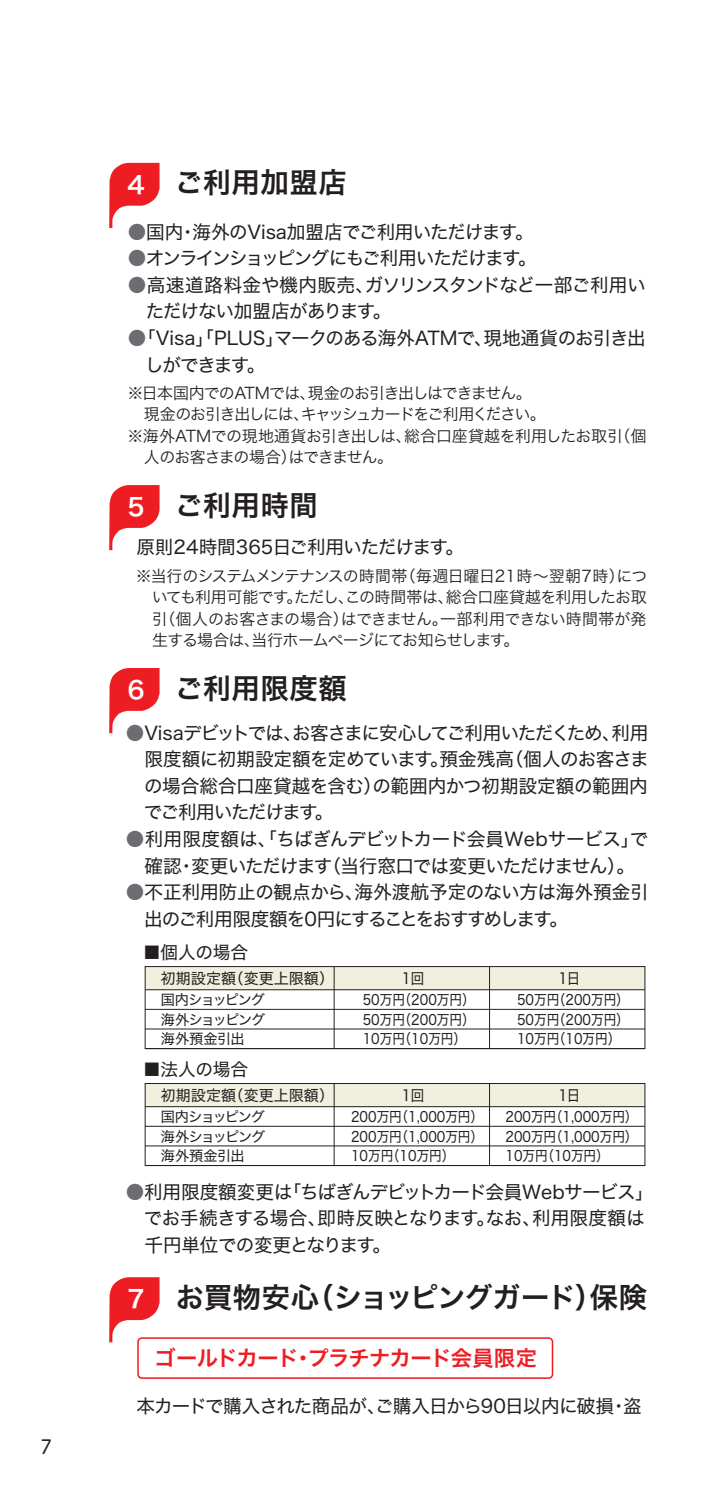
<style>
.page{position:relative;width:709px;height:1489px;background:#fff}
.page>*{position:absolute;margin:0;border:0;box-sizing:border-box;transform-origin:0 0}
.t1{font:28.25px "Hira Kaku Std W6";letter-spacing:.01em;color:#231f20}
.t2{font:28.25px "Hira Kaku Std W6";letter-spacing:-.01em;color:#231f20}
.t3{font:21.25px "Hira Kaku Std W6";letter-spacing:-.035em;color:#ee1d23}
.t4{font:19.5px "Hiragino UD Sans R Std W4";color:#231f20}
.t5{font:18.5px/26.5px "Hira Kaku Std W4";letter-spacing:-.035em;color:#231f20}
.t6{font:18.5px "Hira Kaku Std W4";letter-spacing:-.085em;color:#231f20}
.t7{font:17.75px "Hira Kaku Std W4";letter-spacing:-.015em;color:#231f20}
.t8{font:16px/21.2px "Hira Kaku Std W3";letter-spacing:-.055em;color:#231f20;text-align:justify}
.t9{font:16px "Hira Kaku Std W3";letter-spacing:-.015em;color:#231f20}
.t10{font:16px "Hira Kaku Std W3";letter-spacing:-.095em;color:#231f20}
.t11{font:15px "Hira Kaku Std W4";color:#231f20}
.t12{font:15px "Hira Kaku Std W4";color:#231f20;scale:.89 1}
.t13{font:14.25px/19.8px "Hira Kaku Std W4";color:#231f20;text-align:justify;scale:.89 1}
.t14{font:14.25px/19.8px "Hira Kaku Std W4";color:#231f20;text-align:justify}
.s1{font-size:24.25px;color:#fff}
.s2{color:#6c6d70}
</style>
<div class="page">
<svg style="left:109px;top:668px;width:50px;height:65px"></svg>
<div style="left:145px;top:966px;width:500px;height:23px;background:#f1efdd"></div>
<div style="left:145px;top:966px;width:500px;height:83px;border:1px solid #231f20"></div>
<hr style="left:145px;top:1048px;width:500px;height:1px;background:#231f20">
<hr style="left:145px;top:989px;width:500px;height:1px;background:#231f20">
<hr style="left:145px;top:1008px;width:500px;height:1px;background:#231f20">
<hr style="left:145px;top:1028px;width:500px;height:1px;background:#231f20">
<hr style="left:333px;top:966px;width:1px;height:82px;background:#231f20">
<div style="left:145px;top:1083px;width:500px;height:23px;background:#f1efdd"></div>
<div style="left:145px;top:1082px;width:500px;height:83px;border:1px solid #231f20"></div>
<hr style="left:145px;top:1164px;width:500px;height:1px;background:#231f20">
<hr style="left:145px;top:1106px;width:500px;height:1px;background:#231f20">
<hr style="left:145px;top:1125px;width:500px;height:1px;background:#231f20">
<hr style="left:145px;top:1145px;width:500px;height:1px;background:#231f20">
<hr style="left:333px;top:1083px;width:1px;height:82px;background:#231f20">
<svg style="left:109px;top:163px;width:50px;height:65px"></svg>
<svg style="left:109px;top:1277px;width:50px;height:65px"></svg>
<svg style="left:109px;top:485px;width:50px;height:65px"></svg>
<hr style="left:489px;top:966px;width:1px;height:82px;background:#231f20">
<hr style="left:489px;top:1083px;width:1px;height:82px;background:#231f20">
<div style="left:137px;top:1337px;width:416px;height:41px;border:2px solid #ee1d23;border-radius:4px"></div>
<p class="t4" style="left:40px;top:1431px;width:13px">7</p>
<h1 class="t1" style="left:127px;top:161px;width:221px"><span class="s1">4</span> ご利用加盟店</h1>
<p class="t5" style="left:128px;top:218px;width:407px"><span class="s2">●</span>国内・海外のVisa加盟店でご利用いただけます。</p>
<p class="t6" style="left:128px;top:244px;width:410px"><span class="s2">●</span>オンラインショッピングにもご利用いただけます。</p>
<p class="t5" style="left:146px;top:271px;width:501px;text-indent:-18px"><span class="s2">●</span>高速道路料金や機内販売、ガソリンスタンドなど一部ご利用いただけない加盟店があります。</p>
<p class="t5" style="left:145px;top:325px;width:502px;text-indent:-17px"><span class="s2">●</span>「Visa」「PLUS」マークのある海外ATMで、現地通貨のお引き出しができます。</p>
<p class="t8" style="left:127px;top:382px;width:406px">※日本国内でのATMでは、現金のお引き出しはできません。</p>
<p class="t10" style="left:128px;top:402px;width:419px">　現金のお引き出しには、キャッシュカードをご利用ください。</p>
<p class="t9" style="left:127px;top:423px;width:521px">※海外ATMでの現地通貨お引き出しは、総合口座貸越を利用したお取引（個</p>
<p class="t8" style="left:144px;top:446px;width:250px">人のお客さまの場合）はできません。</p>
<h1 class="t1" style="left:127px;top:483px;width:192px"><span class="s1">5</span> ご利用時間</h1>
<p class="t5" style="left:136px;top:533px;width:329px">原則24時間365日ご利用いただけます。</p>
<p class="t8" style="left:152px;top:565px;width:497px;text-indent:-16px">※当行のシステムメンテナンスの時間帯（毎週日曜日21時～翌朝7時）についても利用可能です。ただし、この時間帯は、総合口座貸越を利用したお取引（個人のお客さまの場合）はできません。一部利用できない時間帯が発生する場合は、当行ホームページにてお知らせします。</p>
<h1 class="t1" style="left:127px;top:666px;width:221px"><span class="s1">6</span> ご利用限度額</h1>
<p class="t5" style="left:144px;top:719px;width:506px;text-align:justify;text-indent:-18px"><span class="s2">●</span>Visaデビットでは、お客さまに安心してご利用いただくため、利用限度額に初期設定額を定めています。預金残高（個人のお客さまの場合総合口座貸越を含む）の範囲内かつ初期設定額の範囲内でご利用いただけます。</p>
<p class="t5" style="left:126px;top:825px;width:524px;text-align:center"><span class="s2">●</span>利用限度額は、「ちばぎんデビットカード会員Webサービス」で確認・変更いただけます（当行窓口では変更いただけません）。</p>
<p class="t5" style="left:144px;top:878px;width:506px;text-indent:-18px"><span class="s2">●</span>不正利用防止の観点から、海外渡航予定のない方は海外預金引出のご利用限度額を0円にすることをおすすめします。</p>
<p class="t7" style="left:143px;top:939px;width:107px">■個人の場合</p>
<p class="t11" style="left:161px;top:966px;width:175px">初期設定額（変更上限額）</p>
<p class="t12" style="left:402px;top:966px;width:27px">1回</p>
<p class="t14" style="left:161px;top:989px;width:106px">国内ショッピング海外ショッピング海外預金引出</p>
<p class="t13" style="left:363px;top:989px;width:127px">50万円（200万円）50万円（200万円）10万円（10万円）</p>
<p class="t7" style="left:143px;top:1056px;width:107px">■法人の場合</p>
<p class="t11" style="left:161px;top:1083px;width:175px">初期設定額（変更上限額）</p>
<p class="t12" style="left:402px;top:1083px;width:27px">1回</p>
<p class="t14" style="left:161px;top:1106px;width:106px">国内ショッピング海外ショッピング海外預金引出</p>
<p class="t13" style="left:351px;top:1106px;width:150px">200万円（1,000万円）200万円（1,000万円）10万円（10万円）</p>
<p class="t12" style="left:558px;top:966px;width:26px">1日</p>
<p class="t13" style="left:517px;top:989px;width:127px">50万円（200万円）50万円（200万円）10万円（10万円）</p>
<p class="t12" style="left:558px;top:1083px;width:26px">1日</p>
<p class="t13" style="left:505px;top:1106px;width:150px">200万円（1,000万円）200万円（1,000万円）10万円（10万円）</p>
<p class="t5" style="left:144px;top:1178px;width:511px;text-indent:-18px"><span class="s2">●</span>利用限度額変更は「ちばぎんデビットカード会員Webサービス」でお手続きする場合、即時反映となります。なお、利用限度額は千円単位での変更となります。</p>
<h1 class="t2" style="left:127px;top:1275px;width:521px"><span class="s1">7</span> お買物安心（ショッピングガード）保険</h1>
<p class="t3" style="left:154px;top:1341px;width:384px">ゴールドカード・プラチナカード会員限定</p>
<p class="t5" style="left:136px;top:1392px;width:507px">本カードで購入された商品が、ご購入日から90日以内に破損・盗</p>
</div>
